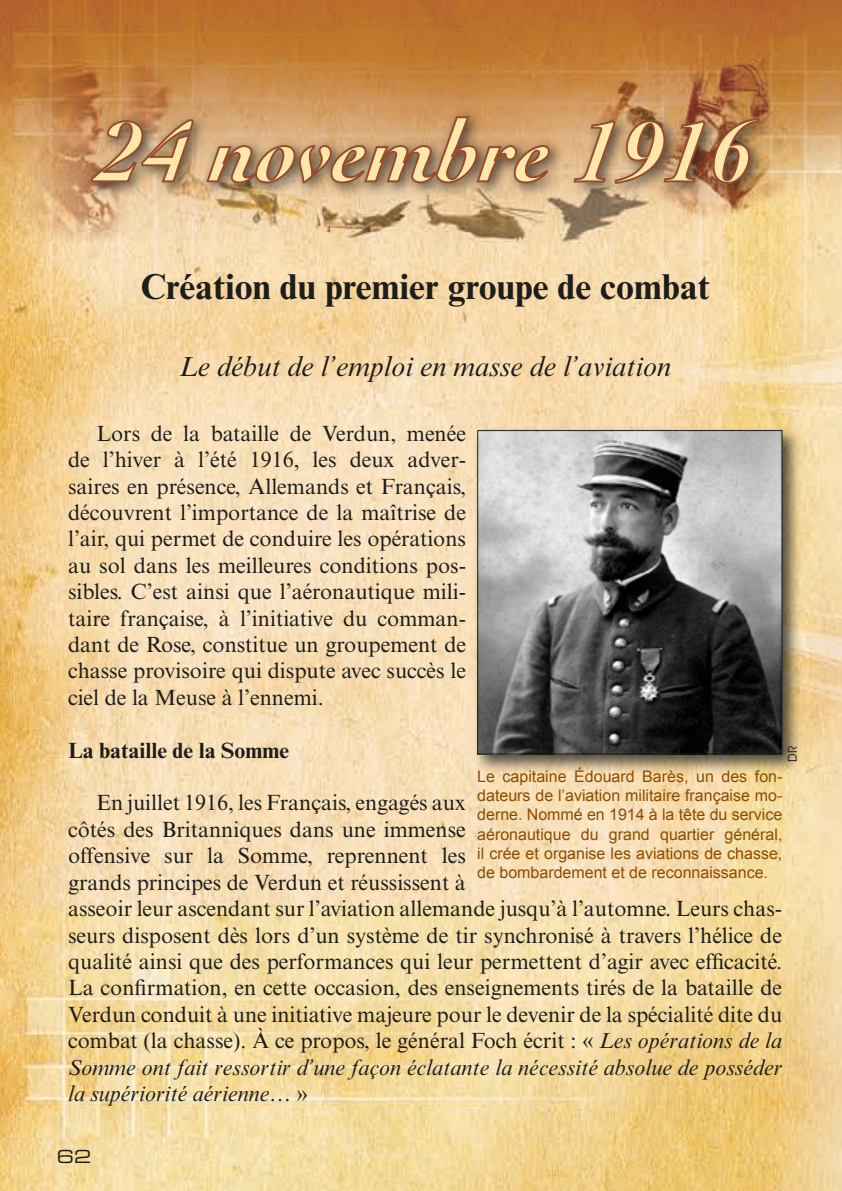
<style>
.page{position:relative;width:842px;height:1191px;background:#fff}
.page>*{position:absolute;margin:0;border:0;box-sizing:border-box;transform-origin:0 0}
.t1{font:700 36px "Times New Roman MT Std";color:#1d1d1b}
.t2{font:italic 28px "Times New Roman MT Std";color:#1d1d1b}
.t3{font:22px/26.4px "Times New Roman MT Std";color:#1d1d1b;text-align:justify}
.t4{font:700 22px "Times New Roman MT Std";color:#1d1d1b}
.t5{font:18px "Eurostile LT Std Ex 2";color:#1d1d1b}
.t6{font:16px/19.2px "Arial";color:#8b4d00;text-align:justify}
.t7{font:12px "ITC Avant Garde Std";color:#1d1d1b}
.s1{font-style:italic}
</style>
<div class="page">
<img style="left:0;top:0;width:842px;height:1191px">
<div style="left:473px;top:426px;width:329px;height:348px;background:#1d1d1b;opacity:.75"></div>
<img style="left:479px;top:432px;width:301px;height:320px">
<div style="left:477px;top:430px;width:305px;height:324px;border:1px solid #1d1d1b"></div>
<div style="left:83px;top:108px;width:692px;height:92px;background:#1d1d1b;opacity:.75"></div>
<svg style="left:90px;top:115px;width:671px;height:70px;background:#c3996e"></svg>
<h1 class="t1" style="left:140px;top:265px;width:571px">Création du premier groupe de combat</h1>
<p class="t2" style="left:179px;top:350px;width:493px">Le début de l’emploi en masse de l’aviation</p>
<p class="t3" style="left:68px;top:420px;width:400px;text-indent:28px">Lors de la bataille de Verdun, menée de l’hiver à l’été 1916, les deux adver&shy;saires en présence, Allemands et Français, découvrent l’importance de la maîtrise de l’air, qui permet de conduire les opérations au sol dans les meilleures conditions pos&shy;sibles. C’est ainsi que l’aéronautique mili&shy;taire française, à l’initiative du comman&shy;dant de Rose, constitue un groupement de chasse provisoire qui dispute avec succès le ciel de la Meuse à l’ennemi.</p>
<p class="t4" style="left:68px;top:736px;width:222px">La bataille de la Somme</p>
<p class="t3" style="left:68px;top:790px;width:716px;text-align:left;text-indent:28px">En juillet 1916, les Français, engagés aux<br>côtés des Britanniques dans une immense<br>offensive sur la Somme, reprennent les<br>grands principes de Verdun et réussissent à<br>asseoir leur ascendant sur l’aviation allemande jusqu’à l’automne. Leurs chas&shy;seurs disposent dès lors d’un système de tir synchronisé à travers l’hélice de qualité ainsi que des performances qui leur permettent d’agir avec efficacité.<br>La confirmation, en cette occasion, des enseignements tirés de la bataille de Verdun conduit à une initiative majeure pour le devenir de la spécialité dite du combat (la chasse). À ce propos, le général Foch écrit : « <span class="s1">Les opérations de la Somme ont fait ressortir d’une façon éclatante la nécessité absolue de posséder la supériorité aérienne…</span> »</p>
<p class="t7" style="left:785px;top:761px;width:17px;rotate:-90deg">DR</p>
<p class="t6" style="left:477px;top:767px;width:307px">Le capitaine Édouard Barès, un des fon&shy;dateurs de l’aviation militaire française mo&shy;derne. Nommé en 1914 à la tête du service aéronautique du grand quartier général, il crée et organise les aviations de chasse, de bombardement et de reconnaissance.</p>
<p class="t5" style="left:57px;top:1144px;width:36px">62</p>
</div>
